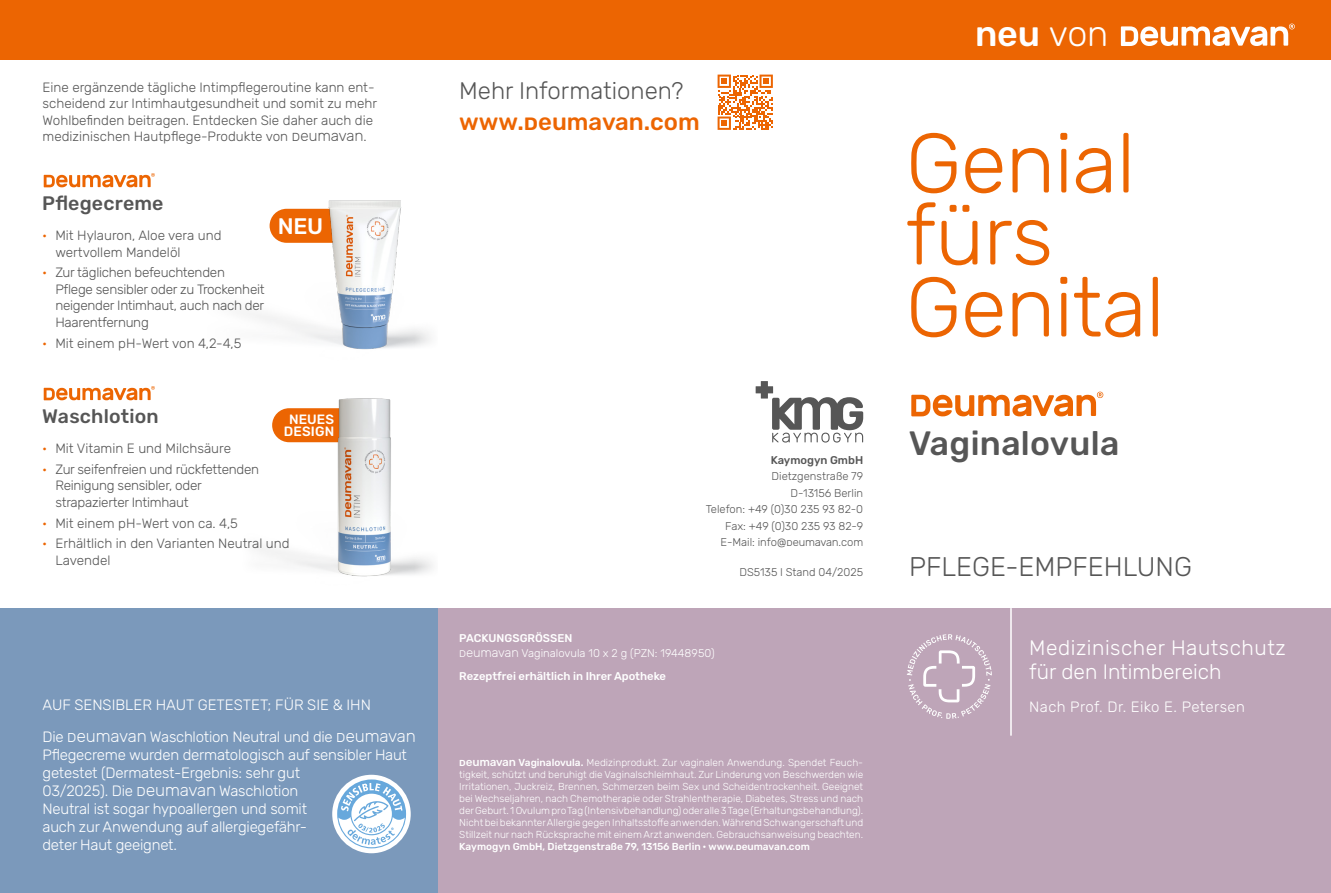
<style>
.page{position:relative;width:1331px;height:893px;background:#fff}
.page>*{position:absolute;margin:0;border:0;box-sizing:border-box;transform-origin:0 0}
.t1{font:300 84px/72px "Rubik";letter-spacing:-.01em;color:#ec6502}
.t2{font:500 35.85px "Rubik";color:#fff}
.t3{font:500 33.75px "Rubik";letter-spacing:.01em;color:#565656}
.t4{font:300 27px "Rubik";color:#565656}
.t5{font:300 24px "Rubik";color:#565656}
.t6{font:500 24px "Rubik";color:#ec6502}
.t7{font:500 22.5px "Rubik";color:#fff}
.t8{font:300 21px/24px "Rubik";letter-spacing:.025em;color:#fff}
.t9{font:500 19.5px "Rubik";letter-spacing:.01em;color:#565656}
.t10{font:300 15px/18px "Rubik";letter-spacing:-.015em;color:#fff}
.t11{font:300 15px "Rubik";letter-spacing:.025em;color:#fff}
.t12{font:300 13.5px/16.5px "Rubik";color:#565656}
.t13{font:300 13.5px/16.5px "Rubik";letter-spacing:-.02em;color:#565656}
.t14{font:500 13.5px/12.8px "Rubik";letter-spacing:.01em;color:#fff;text-align:center}
.t15{font:300 11.25px/16.5px "Rubik";color:#565656;text-align:right}
.t16{font:500 11.25px "Rubik";color:#fff}
.t17{font:300 11.25px "Rubik";color:#fff}
.t18{font:500 11.25px "Rubik";color:#565656}
.t19{font:300 10.2px/12px "Rubik";color:#fff;text-align:justify}
.t20{font:500 10.2px "Rubik";color:#fff}
.s1{color:#ec6502}
.s2{font-weight:500}
.s3{font-weight:300}
</style>
<div class="page">
<div style="left:0;top:608px;width:1331px;height:285px;background:#bea5b8"></div>
<div style="left:0;top:608px;width:438px;height:285px;background:#7b99bb"></div>
<div style="left:0;top:0;width:1331px;height:60px;background:#ec6502"></div>
<hr style="left:1010px;top:608px;width:2px;height:128px;background:#fff">
<svg style="left:907px;top:634px;width:85px;height:85px"></svg>
<svg style="left:756px;top:381px;width:107px;height:62px"></svg>
<div style="left:332px;top:775px;width:79px;height:78px;background:#fff;border-radius:50%"></div>
<svg style="left:337px;top:779px;width:69px;height:69px"></svg>
<img style="left:247px;top:200px;width:184px;height:150px">
<svg style="left:1121px;top:24px;width:174px;height:22px"></svg>
<svg style="left:911px;top:392px;width:192px;height:24px"></svg>
<svg style="left:44px;top:173px;width:111px;height:14px"></svg>
<svg style="left:44px;top:386px;width:111px;height:14px"></svg>
<img style="left:257px;top:398px;width:176px;height:179px">
<svg style="left:718px;top:75px;width:55px;height:55px"></svg>
<h3 class="t12" style="left:43px;top:79px;width:336px">Eine ergänzende tägliche Intimpflegeroutine kann ent&shy;scheidend zur Intimhautgesundheit und somit zu mehr Wohlbefinden beitragen. Entdecken Sie daher auch die medizinischen Hautpflege-Produkte von ∂.</h3>
<h3 class="t9" style="left:42px;top:192px;width:123px">Pflegecreme</h3>
<h3 class="t12" style="left:55px;top:228px;width:168px;text-indent:-13px"><span class="s1">·</span> Mit Hylauron, Aloe vera und wertvollem Mandelöl</h3>
<h3 class="t13" style="left:55px;top:265px;width:211px;text-indent:-13px"><span class="s1">·</span> Zur täglichen befeuchtenden<br>Pflege sensibler oder zu Trockenheit neigender Intimhaut, auch nach der<br>Haarentfernung</h3>
<h3 class="t12" style="left:43px;top:335px;width:200px"><span class="s1">·</span> Mit einem pH-Wert von 4,2-4,5</h3>
<h3 class="t7" style="left:278px;top:213px;width:47px">NEU</h3>
<h3 class="t9" style="left:42px;top:405px;width:118px">Waschlotion</h3>
<h3 class="t14" style="left:284px;top:413px;width:52px">NEUES<br>DESIGN</h3>
<h3 class="t13" style="left:43px;top:438px;width:218px;line-height:20.7px"><span class="s1">·</span> Mit Vitamin E und Milchsäure<br><span class="s1">·</span> Zur seifenfreien und rückfettenden</h3>
<h3 class="t13" style="left:55px;top:478px;width:148px">Reinigung sensibler, oder strapazierter Intimhaut</h3>
<h3 class="t12" style="left:43px;top:513px;width:248px;line-height:20.7px"><span class="s1">·</span> Mit einem pH-Wert von ca. 4,5<br><span class="s1">·</span> Erhältlich in den Varianten Neutral und</h3>
<h3 class="t12" style="left:55px;top:552px;width:57px">Lavendel</h3>
<h3 class="t10" style="left:43px;top:696px;width:330px">AUF SENSIBLER HAUT GETESTET; FÜR SIE &amp; IHN</h3>
<p class="t10" style="left:43px;top:728px;width:375px">Die ∂ Waschlotion Neutral und die ∂ Pflegecreme wurden dermatologisch auf sensibler Haut getestet (Dermatest-Ergebnis: sehr gut<br>03/2025). Die ∂ Waschlotion<br>Neutral ist sogar hypoallergen und somit<br>auch zur Anwendung auf allergiegefähr-<br>deter Haut geeignet.</p>
<h3 class="t5" style="left:459px;top:77px;width:226px">Mehr Informationen?</h3>
<h3 class="t6" style="left:459px;top:108px;width:242px">www.deumavan.com</h3>
<p class="t18" style="left:771px;top:453px;width:94px">Kaymogyn GmbH</p>
<p class="t15" style="left:706px;top:468px;width:159px">Dietzgenstraße 79<br>D-13156 Berlin<br>Telefon: +49 (0)30 235 93 82-0<br>Fax: +49 (0)30 235 93 82-9<br>E-Mail: info@Δ.com</p>
<p class="t15" style="left:739px;top:564px;width:125px">DS5135 I Stand 04/2025</p>
<p class="t16" style="left:459px;top:631px;width:115px">PACKUNGSGRÖSSEN</p>
<p class="t17" style="left:459px;top:647px;width:257px">∂ Vaginalovula 10 x 2 g (PZN: 19448950)</p>
<p class="t16" style="left:459px;top:670px;width:208px">Rezeptfrei erhältlich in Ihrer Apotheke</p>
<p class="t19" style="left:459px;top:757px;width:405px"><span class="s2">∂ Vaginalovula.</span> Medizinprodukt. Zur vaginalen Anwendung. Spendet Feuch&shy;tigkeit, schützt und beruhigt die Vaginalschleimhaut. Zur Linderung von Beschwerden wie Irritationen, Juckreiz, Brennen, Schmerzen beim Sex und Scheidentrockenheit. Geeignet bei Wechseljahren, nach Chemotherapie oder Strahlentherapie, Diabetes, Stress und nach der Geburt. 1 Ovulum pro Tag (Intensivbehandlung) oder alle 3 Tage (Erhaltungsbehandlung).<br>Nicht bei bekannter Allergie gegen Inhaltsstoffe anwenden. Während Schwangerschaft und Stillzeit nur nach Rücksprache mit einem Arzt anwenden. Gebrauchsanweisung beachten.</p>
<p class="t20" style="left:459px;top:841px;width:352px">Kaymogyn GmbH, Dietzgenstraße 79, 13156 Berlin · www.deumavan.com</p>
<h2 class="t2" style="left:975px;top:13px;width:135px">neu <span class="s3">von</span></h2>
<h1 class="t1" style="left:906px;top:130px;width:260px">Genial fürs<br>Genital</h1>
<h3 class="t3" style="left:909px;top:424px;width:212px">Vaginalovula</h3>
<h3 class="t4" style="left:909px;top:552px;width:284px">PFLEGE-EMPFEHLUNG</h3>
<h3 class="t8" style="left:1029px;top:636px;width:258px">Medizinischer Hautschutz für den Intimbereich</h3>
<h3 class="t11" style="left:1029px;top:699px;width:217px">Nach Prof. Dr. Eiko E. Petersen</h3>
</div>
